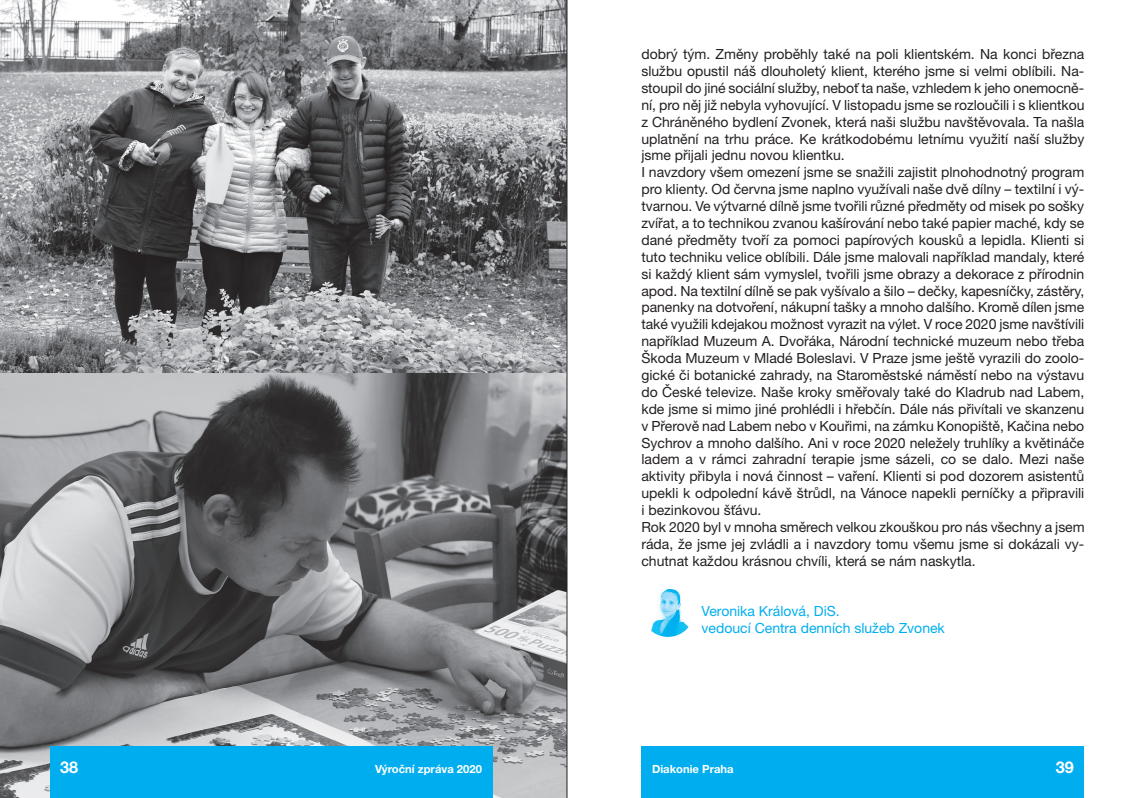
<style>
.page{position:relative;width:1134px;height:798px;background:#fff}
.page>*{position:absolute;margin:0;border:0;box-sizing:border-box;transform-origin:0 0}
.t1{font:700 16.25px "Helvetica Neue LT Pro";color:#fff}
.chleba{font:14px/16.9px "Helvetica Neue LT Pro";color:#231f20;text-align:justify}
.jmenovka{font:14px "Helvetica Neue LT Pro";color:#00aeef}
.t2{font:700 11.25px "Helvetica Neue LT Pro";color:#fff}
</style>
<div class="page">
<img style="left:0;top:372px;width:567px;height:425px">
<img style="left:0;top:0;width:567px;height:372px">
<img style="left:641px;top:583px;width:53px;height:53px;border-radius:27px">
<hr style="left:567px;top:0;width:1px;height:797px;background:#231f20">
<div style="left:50px;top:746px;width:443px;height:51px;background:#00aeef"></div>
<div style="left:641px;top:746px;width:443px;height:51px;background:#00aeef"></div>
<p class="chleba" style="left:641px;top:45px;width:445px">dobrý tým. Změny proběhly také na poli klientském. Na konci března službu opustil náš dlouholetý klient, kterého jsme si velmi oblíbili. Na&shy;stoupil do jiné sociální služby, neboť ta naše, vzhledem k jeho onemocně&shy;ní, pro něj již nebyla vyhovující. V listopadu jsme se rozloučili i s klientkou z Chráněného bydlení Zvonek, která naši službu navštěvovala. Ta našla uplatnění na trhu práce. Ke krátkodobému letnímu využití naší služby jsme přijali jednu novou klientku.</p>
<p class="chleba" style="left:641px;top:163px;width:444px">I navzdory všem omezení jsme se snažili zajistit plnohodnotný program pro klienty. Od června jsme naplno využívali naše dvě dílny – textilní i vý&shy;tvarnou. Ve výtvarné dílně jsme tvořili různé předměty od misek po sošky zvířat, a to technikou zvanou kašírování nebo také papier maché, kdy se dané předměty tvoří za pomoci papírových kousků a lepidla. Klienti si tuto techniku velice oblíbili. Dále jsme malovali například mandaly, které si každý klient sám vymyslel, tvořili jsme obrazy a dekorace z přírodnin apod. Na textilní dílně se pak vyšívalo a šilo – dečky, kapesníčky, zástěry, panenky na dotvoření, nákupní tašky a mnoho dalšího. Kromě dílen jsme také využili kdejakou možnost vyrazit na výlet. V roce 2020 jsme navštívili například Muzeum A. Dvořáka, Národní technické muzeum nebo třeba Škoda Muzeum v Mladé Boleslavi. V Praze jsme ještě vyrazili do zoolo&shy;gické či botanické zahrady, na Staroměstské náměstí nebo na výstavu do České televize. Naše kroky směřovaly také do Kladrub nad Labem, kde jsme si mimo jiné prohlédli i hřebčín. Dále nás přivítali ve skanzenu v Přerově nad Labem nebo v Kouřimi, na zámku Konopiště, Kačina nebo Sychrov a mnoho dalšího. Ani v roce 2020 neležely truhlíky a květináče ladem a v rámci zahradní terapie jsme sázeli, co se dalo. Mezi naše aktivity přibyla i nová činnost – vaření. Klienti si pod dozorem asistentů upekli k odpolední kávě štrůdl, na Vánoce napekli perníčky a připravili i bezinkovou šťávu.</p>
<p class="chleba" style="left:641px;top:518px;width:445px">Rok 2020 byl v mnoha směrech velkou zkouškou pro nás všechny a jsem ráda, že jsme jej zvládli a i navzdory tomu všemu jsme si dokázali vy&shy;chutnat každou krásnou chvíli, která se nám naskytla.</p>
<p class="jmenovka" style="left:702px;top:602px;width:140px">Veronika Králová, DiS.</p>
<p class="jmenovka" style="left:702px;top:619px;width:245px">vedoucí Centra denních služeb Zvonek</p>
<p class="t1" style="left:60px;top:757px;width:20px">38</p>
<p class="t2" style="left:375px;top:761px;width:108px">Výroční zpráva 2020</p>
<p class="t2" style="left:652px;top:761px;width:83px">Diakonie Praha</p>
<p class="t1" style="left:1056px;top:757px;width:20px">39</p>
</div>
